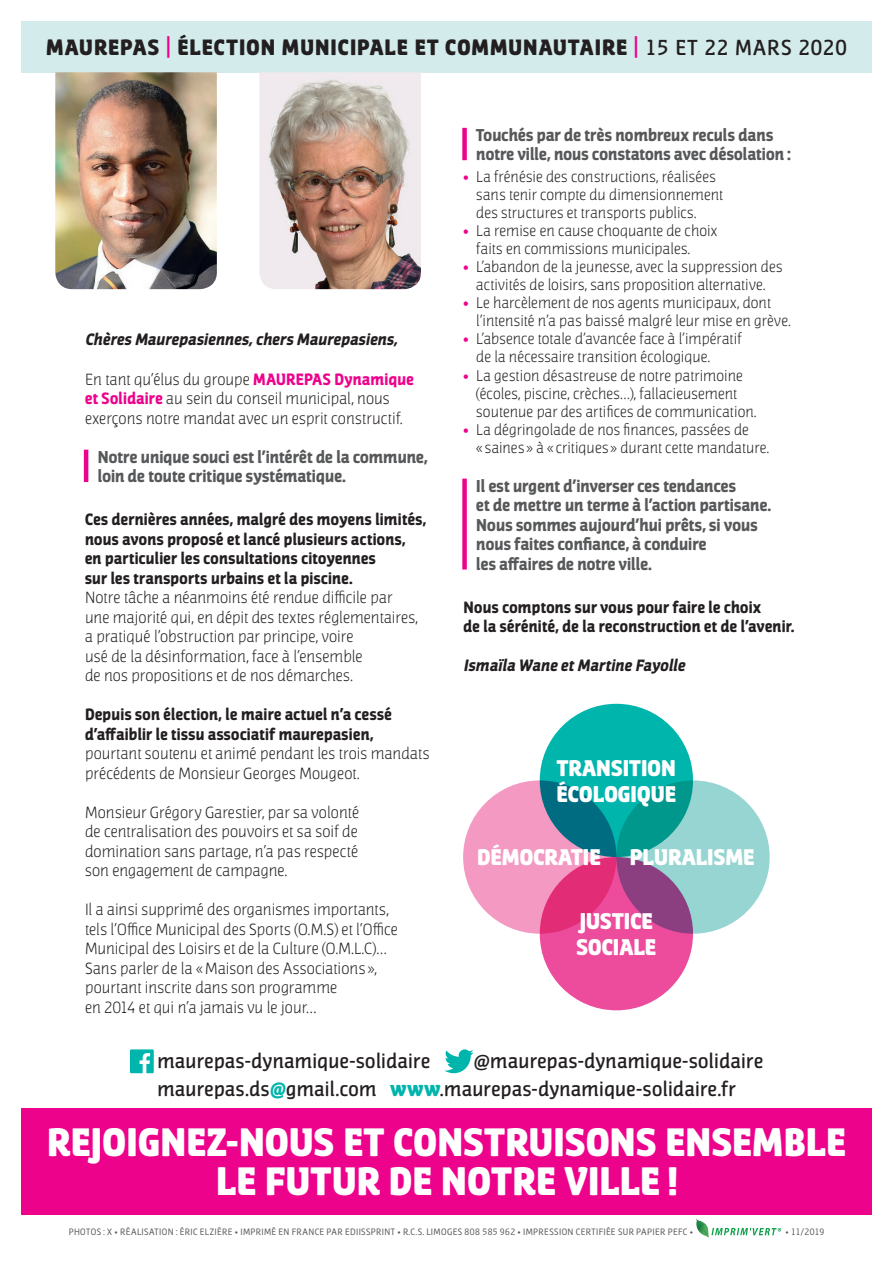
<style>
.page{position:relative;width:893px;height:1263px;background:#fff}
.page>*{position:absolute;margin:0;border:0;box-sizing:border-box;transform-origin:0 0}
.t1{font:900 37.5px/39px "Jaures";letter-spacing:.01em;color:#fff;text-align:center}
.t2{font:900 21.45px/26.2px "Jaures";letter-spacing:.005em;color:#fff}
.t3{font:900 21px "Jaures";letter-spacing:.05em;color:#231f20}
.t4{font:600 19.5px/27.3px "Jaures";letter-spacing:.025em;color:#231f20}
.t5{font:700 16.5px/19.5px "Jaures";color:#57585a}
.t6{font:300 15.75px/19.5px "Jaures";letter-spacing:.005em;color:#231f20}
.t7{font:700 15.75px/19.5px "Jaures";letter-spacing:.015em;color:#231f20}
.t8{font:italic 700 15.75px "Jaures";color:#231f20}
.t9{font:300 15px/18px "Jaures";letter-spacing:.005em;color:#231f20}
.t10{font:10.8px "DIN";letter-spacing:.01em;color:#231f20}
.t11{font:9px "Jaures";letter-spacing:.045em;color:#57585a}
.s1{color:#ed028c}
.s2{font-weight:600}
.s3{font-weight:700;color:#ed028c}
.s4{font-weight:900;color:#ed028c}
.s5{font-weight:900;color:#00b5ac}
</style>
<div class="page">
<div style="left:21px;top:21px;width:851px;height:51px;background:#d3eceb"></div>
<hr style="left:84px;top:450px;width:4px;height:32px;background:#ed028c">
<div style="left:462px;top:128px;width:5px;height:32px;background:#ed028c"></div>
<div style="left:462px;top:479px;width:5px;height:90px;background:#ed028c"></div>
<div style="left:21px;top:1108px;width:851px;height:107px;background:#ed028c"></div>
<img style="left:259px;top:72px;width:162px;height:217px">
<img style="left:55px;top:72px;width:162px;height:217px">
<svg style="left:130px;top:1049px;width:24px;height:24px"></svg>
<svg style="left:444px;top:1049px;width:30px;height:24px"></svg>
<svg style="left:716px;top:1228px;width:65px;height:7px"></svg>
<img style="left:696px;top:1218px;width:20px;height:20px">
<div style="left:540px;top:857px;width:153px;height:153px;background:#ed4c9c;border-radius:50%"></div>
<div style="left:540px;top:704px;width:153px;height:153px;background:#00b5ac;border-radius:50%"></div>
<svg style="left:463px;top:780px;width:153px;height:154px;background:#c47da9"></svg>
<svg style="left:616px;top:780px;width:154px;height:154px;background:#78aeb6"></svg>
<h3 class="t3" style="left:46px;top:34px;width:802px">MAUREPAS <span class="s1">|</span> ÉLECTION MUNICIPALE ET COMMUNAUTAIRE <span class="s1">|</span> <span class="s2">15 ET 22 MARS 2020</span></h3>
<p class="t8" style="left:85px;top:330px;width:317px">Chères Maurepasiennes,chers Maurepasiens,</p>
<p class="t6" style="left:85px;top:370px;width:330px">En tant qu’élus du groupe <span class="s3">MAUREPAS Dynamique et Solidaire</span> au sein du conseil municipal, nous exerçons notre mandat avec un esprit constructif.</p>
<p class="t5" style="left:98px;top:447px;width:331px">Notre unique souci est l’intérêt de la commune, loin de toute critique systématique.</p>
<p class="t7" style="left:85px;top:510px;width:343px">Ces dernières années, malgré des moyens limités, nous avons proposé et lancé plusieurs actions,<br>en particulier les consultations citoyennes<br>sur les transports urbains et la piscine.</p>
<p class="t6" style="left:85px;top:588px;width:334px">Notre tâche a néanmoins été rendue difficile par une majorité qui, en dépit des textes réglementaires, a pratiqué l’obstruction par principe, voire<br>usé de la désinformation, face à l’ensemble<br>de nos propositions et de nos démarches.</p>
<p class="t7" style="left:85px;top:705px;width:308px">Depuis son élection, le maire actuel n’a cessé d’affaiblir le tissu associatif maurepasien,</p>
<p class="t6" style="left:85px;top:744px;width:346px">pourtant soutenu et animé pendant les trois mandats précédents de Monsieur Georges Mougeot.</p>
<p class="t6" style="left:85px;top:803px;width:276px;text-align:justify">Monsieur Grégory Garestier, par sa volonté de centralisation des pouvoirs et sa soif de domination sans partage, n’a pas respecté son engagement de campagne.</p>
<p class="t6" style="left:85px;top:900px;width:314px">Il a ainsi supprimé des organismes importants, tels l’Office Municipal des Sports (O.M.S) et l’Office Municipal des Loisirs et de la Culture (O.M.L.C)… Sans parler de la «Maison des Associations », pourtant inscrite dans son programme<br>en 2014 et qui n’a jamais vu le jour…</p>
<p class="t5" style="left:476px;top:125px;width:316px">Touchés par de très nombreux reculs dans notre ville, nous constatons avec désolation :</p>
<p class="t9" style="left:476px;top:169px;width:248px;text-indent:-13px"><span class="s4">•</span> La frénésie des constructions, réalisées sans tenir compte du dimensionnement des structures et transports publics.</p>
<p class="t9" style="left:476px;top:223px;width:243px;text-indent:-13px"><span class="s4">•</span> La remise en cause choquante de choix faits en commissions municipales.</p>
<p class="t9" style="left:463px;top:259px;width:320px;text-align:center"><span class="s4">•</span> L’abandon de la jeunesse, avec la suppression des activités de loisirs, sans proposition alternative.</p>
<p class="t9" style="left:476px;top:295px;width:316px;text-indent:-13px"><span class="s4">•</span> Le harcèlement de nos agents municipaux, dont l’intensité n’a pas baissé malgré leur mise en grève.</p>
<p class="t9" style="left:476px;top:331px;width:267px;text-indent:-13px"><span class="s4">•</span> L’absence totale d’avancée face à l’impératif de la nécessaire transition écologique.</p>
<p class="t9" style="left:476px;top:367px;width:282px;text-indent:-13px"><span class="s4">•</span> La gestion désastreuse de notre patrimoine (écoles, piscine, crèches…), fallacieusement soutenue par des artifices de communication.</p>
<p class="t9" style="left:476px;top:421px;width:294px;text-indent:-13px"><span class="s4">•</span> La dégringolade de nos finances, passées de<br>« saines » à « critiques » durant cette mandature.</p>
<p class="t5" style="left:476px;top:476px;width:296px">Il est urgent d’inverser ces tendances<br>et de mettre un terme à l’action partisane.<br>Nous sommes aujourd’hui prêts, si vous nous faites confiance, à conduire<br>les affaires de notre ville.</p>
<p class="t7" style="left:463px;top:597px;width:332px">Nous comptons sur vous pour faire le choix<br>de la sérénité, de la reconstruction et de l’avenir.</p>
<p class="t8" style="left:463px;top:656px;width:226px">Ismaïla Wane etMartine Fayolle</p>
<h2 class="t2" style="left:557px;top:755px;width:121px">TRANSITION<br>ÉCOLOGIQUE</h2>
<h2 class="t2" style="left:477px;top:844px;width:125px">DÉMOCRATIE</h2>
<h2 class="t2" style="left:630px;top:844px;width:126px">PLURALISME</h2>
<h2 class="t2" style="left:576px;top:908px;width:81px">JUSTICE<br>SOCIALE</h2>
<p class="t4" style="left:157px;top:1048px;width:274px">maurepas-dynamique-solidaire</p>
<p class="t4" style="left:157px;top:1048px;width:607px;text-indent:317px">@maurepas-dynamique-solidaire maurepas.ds<span class="s5">@</span>gmail.com <span class="s5">www</span>.maurepas-dynamique-solidaire.fr</p>
<h1 class="t1" style="left:47px;top:1123px;width:800px">REJOIGNEZ-NOUS ET CONSTRUISONS ENSEMBLE<br>LE FUTUR DE NOTRE VILLE !</h1>
<p class="t10" style="left:284px;top:1225px;width:408px">ADM Graphique / SIRET 508 130 606 00017 - Impression certifiée sur papier PEFC -</p>
<p class="t11" style="left:785px;top:1227px;width:40px">• 11/2019</p>
<p class="t11" style="left:69px;top:1227px;width:626px">PHOTOS : X • RÉALISATION : ÉRIC ELZIÈRE • IMPRIMÉ EN FRANCE PAR EDIISSPRINT • R.C.S. LIMOGES 808 585 962 • IMPRESSION CERTIFIÉE SUR PAPIER PEFC •</p>
</div>
